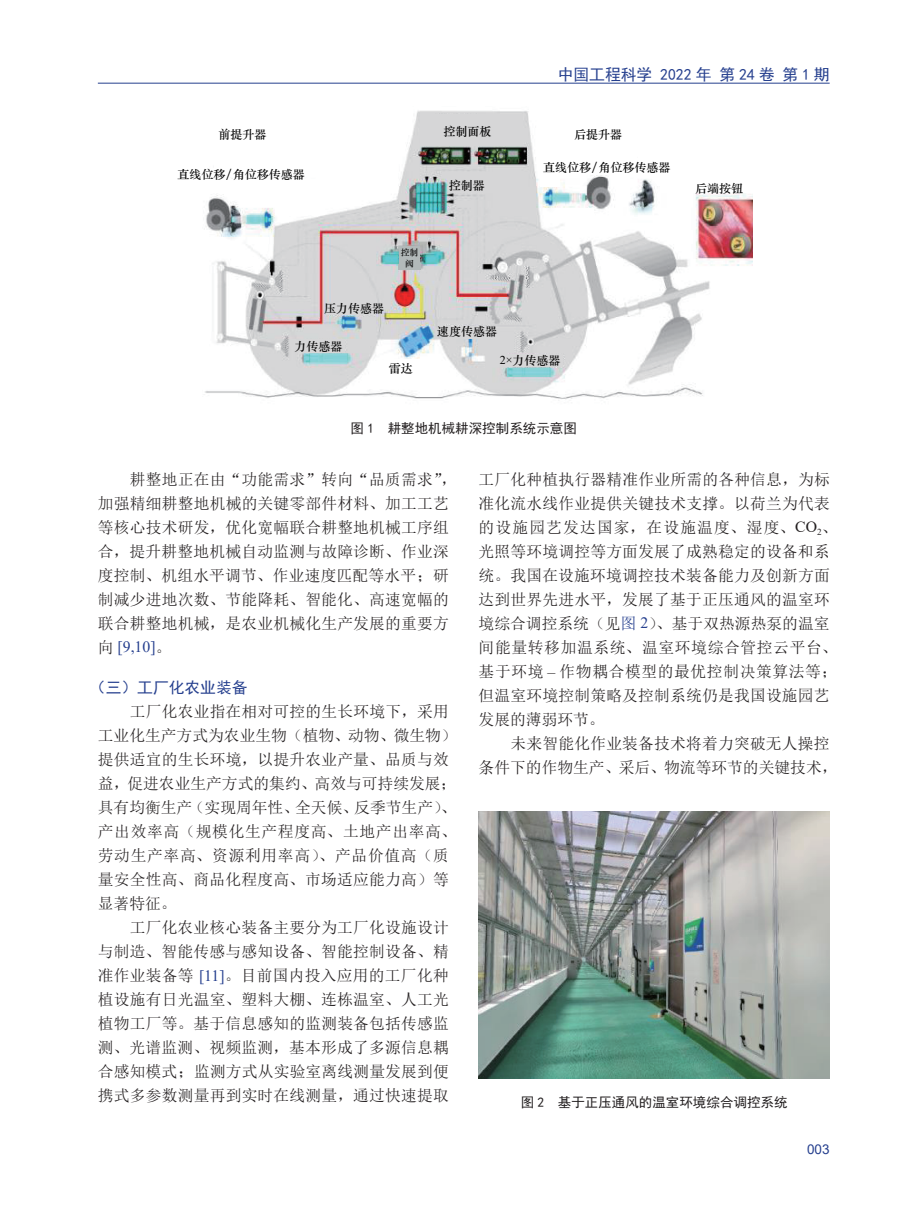
<style>
.page{position:relative;width:919px;height:1217px;background:#fff}
.page>*{position:absolute;margin:0;border:0;box-sizing:border-box;transform-origin:0 0}
.正文{font:15.75px/24px "Sim Sun";letter-spacing:.015em;color:#231f20}
.标题-2{font:15.75px "Sim Hei";color:#253f8e}
.图说{font:13.5px "Sim Hei";color:#231f20}
.t1{font:13.5px "Arial";color:#253f8e}
.t2{font:12px "ST Zhongsong";color:#030303}
.t3{font:8.7px/10.5px "ST Zhongsong";color:#030303;text-align:center}
.s1{font-family:"Times New Roman"}
.s2{font-family:"Times New Roman";color:#253f8e}
.s3{color:#253f8e}
</style>
<div class="page">
<hr style="left:98px;top:83px;width:731px;height:1px;background:#253f8e">
<img style="left:478px;top:811px;width:351px;height:266px">
<img style="left:205px;top:110px;width:547px;height:291px">
<div style="left:504px;top:354px;width:59px;height:12px;background:#d6d6d7"></div>
<div style="left:443px;top:326px;width:47px;height:12px;background:#d6d6d7"></div>
<div style="left:326px;top:302px;width:49px;height:13px;background:#d6d6d7"></div>
<div style="left:303px;top:339px;width:41px;height:14px;background:#d6d6d7"></div>
<div style="left:448px;top:177px;width:31px;height:15px;background:#d6d6d7"></div>
<div style="left:420px;top:114px;width:102px;height:31px;background:#d6d6d7"></div>
<div style="left:694px;top:169px;width:50px;height:22px;background:#fff"></div>
<div style="left:572px;top:117px;width:70px;height:28px;background:#fff"></div>
<div style="left:540px;top:156px;width:97px;height:19px;background:#fff"></div>
<div style="left:540px;top:156px;width:20px;height:30px;background:#fff"></div>
<div style="left:214px;top:120px;width:107px;height:57px;background:#fff"></div>
<div style="left:394px;top:359px;width:31px;height:16px;background:#fff"></div>
<div style="left:379px;top:360px;width:20px;height:21px;background:#fff"></div>
<div style="left:365px;top:375px;width:18px;height:13px;background:#fff"></div>
<div style="left:399px;top:251px;width:21px;height:13px;background:#b2b9b9"></div>
<div style="left:398px;top:264px;width:23px;height:5px;background:#b2b9b9"></div>
<div style="left:399px;top:246px;width:21px;height:6px;background:#b2b9b9"></div>
<p class="标题-2" style="left:557px;top:66px;width:273px">中国工程科学 2022 年 第 24 卷 第 1 期</p>
<p class="t2" style="left:443px;top:122px;width:49px">控制面板</p>
<p class="t2" style="left:218px;top:125px;width:49px">前提升器</p>
<p class="t2" style="left:574px;top:125px;width:49px">后提升器</p>
<p class="t2" style="left:177px;top:165px;width:129px">直线位移/角位移传感器</p>
<p class="t2" style="left:543px;top:159px;width:129px">直线位移/角位移传感器</p>
<p class="t2" style="left:449px;top:177px;width:37px">控制器</p>
<p class="t2" style="left:324px;top:299px;width:62px">压力传感器</p>
<p class="t2" style="left:294px;top:338px;width:49px">力传感器</p>
<p class="t3" style="left:401px;top:247px;width:19px">控制阀</p>
<p class="t2" style="left:389px;top:360px;width:25px">雷达</p>
<p class="t2" style="left:437px;top:322px;width:61px">速度传感器</p>
<p class="t2" style="left:499px;top:352px;width:62px"><span class="s1">2×</span>力传感器</p>
<p class="图说" style="left:350px;top:422px;width:228px">图 1 耕整地机械耕深控制系统示意图</p>
<p class="t2" style="left:695px;top:180px;width:49px">后端按钮</p>
<p class="正文" style="left:98px;top:467px;width:360px;text-indent:32px">耕整地正在由“功能需求”转向“品质需求”，加强精细耕整地机械的关键零部件材料、加工工艺等核心技术研发，优化宽幅联合耕整地机械工序组合，提升耕整地机械自动监测与故障诊断、作业深度控制、机组水平调节、作业速度匹配等水平；研制减少进地次数、节能降耗、智能化、高速宽幅的联合耕整地机械，是农业机械化生产发展的重要方向 <span class="s2">[9,10]</span>。</p>
<p class="标题-2" style="left:90px;top:679px;width:159px">（三）工厂化农业装备</p>
<p class="正文" style="left:98px;top:699px;width:360px;text-indent:32px">工厂化农业指在相对可控的生长环境下，采用工业化生产方式为农业生物（植物、动物、微生物）提供适宜的生长环境，以提升农业产量、品质与效益，促进农业生产方式的集约、高效与可持续发展；具有均衡生产（实现周年性、全天候、反季节生产）、产出效率高（规模化生产程度高、土地产出率高、劳动生产率高、资源利用率高）、产品价值高（质量安全性高、商品化程度高、市场适应能力高）等显著特征。</p>
<p class="正文" style="left:98px;top:915px;width:352px;text-align:justify;text-indent:32px">工厂化农业核心装备主要分为工厂化设施设计与制造、智能传感与感知设备、智能控制设备、精准作业装备等 <span class="s2">[11]</span>。目前国内投入应用的工厂化种植设施有日光温室、塑料大棚、连栋温室、人工光植物工厂等。基于信息感知的监测装备包括传感监测、光谱监测、视频监测，基本形成了多源信息耦合感知模式；监测方式从实验室离线测量发展到便携式多参数测量再到实时在线测量，通过快速提取</p>
<p class="正文" style="left:478px;top:467px;width:360px">工厂化种植执行器精准作业所需的各种信息，为标准化流水线作业提供关键技术支撑。以荷兰为代表的设施园艺发达国家，在设施温度、湿度、<span class="s1">CO</span><sub>2</sub>、光照等环境调控等方面发展了成熟稳定的设备和系统。我国在设施环境调控技术装备能力及创新方面达到世界先进水平，发展了基于正压通风的温室环境综合调控系统（见<span class="s3">图</span> <span class="s2">2</span>）、基于双热源热泵的温室间能量转移加温系统、温室环境综合管控云平台、基于环境 <span class="s1">–</span> 作物耦合模型的最优控制决策算法等；但温室环境控制策略及控制系统仍是我国设施园艺发展的薄弱环节。</p>
<p class="正文" style="left:478px;top:731px;width:360px;text-indent:32px">未来智能化作业装备技术将着力突破无人操控条件下的作物生产、采后、物流等环节的关键技术，</p>
<p class="图说" style="left:520px;top:1094px;width:268px">图 2 基于正压通风的温室环境综合调控系统</p>
<p class="t1" style="left:807px;top:1139px;width:24px">003</p>
</div>
